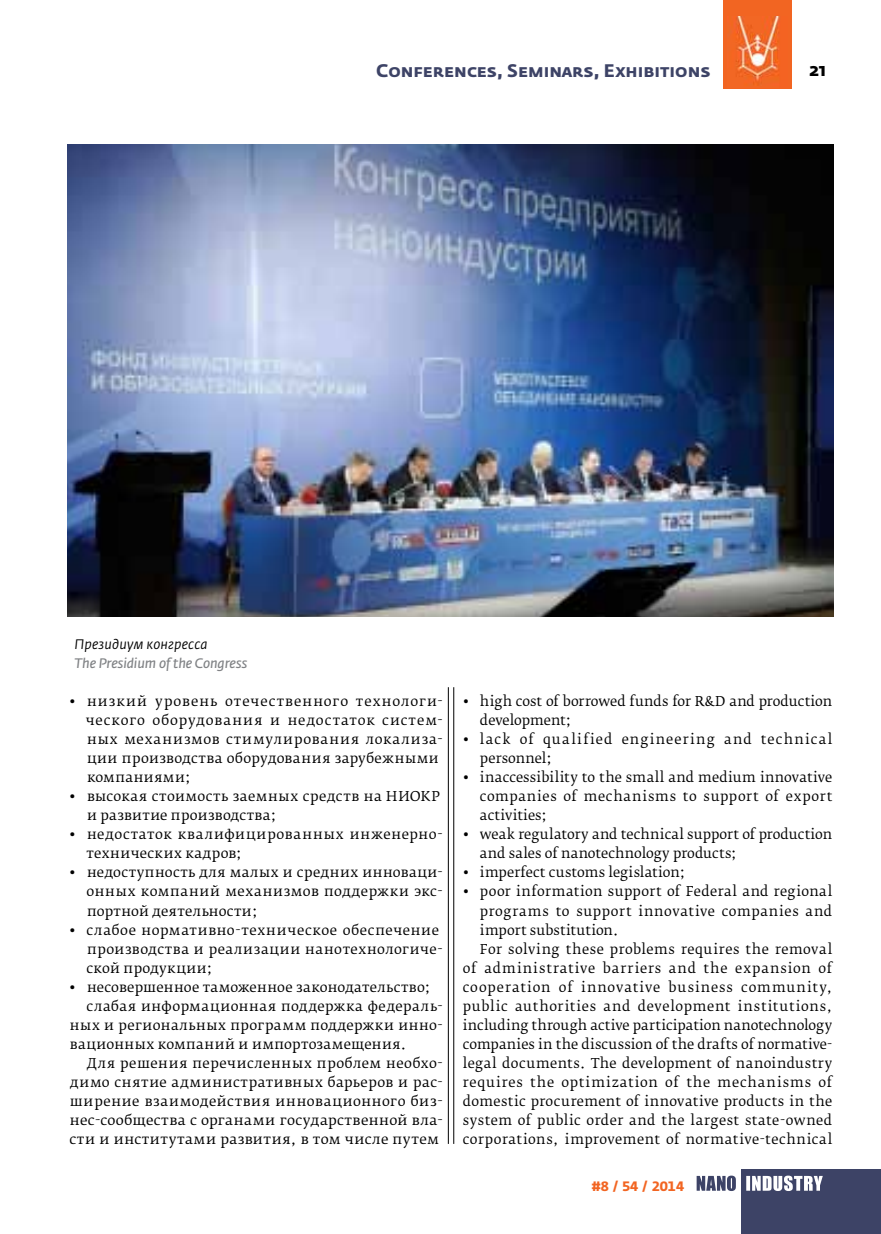
<style>
.page{position:relative;width:881px;height:1234px;background:#fff}
.page>*{position:absolute;margin:0;border:0;box-sizing:border-box;transform-origin:0 0}
.t1{font:700 18px "Fedra Sans Pro";color:#3d4366}
.t2{font:700 18px "Fedra Sans Alt Pro";color:#000}
.t3{font:italic 13.65px "Fedra Sans Pro";letter-spacing:-.005em;color:#808285}
.t4{font:italic 13.65px "Fedra Sans Pro";letter-spacing:.015em;color:#000}
.t5{font:13.5px/19px "Fedra Serif B Pro";letter-spacing:.035em;color:#000}
.t6{font:13.5px/19px "Fedra Serif B Pro";letter-spacing:.005em;color:#000}
.t7{font:13.5px/19px "Fedra Serif B Pro";letter-spacing:.055em;color:#000}
.t8{font:13.5px "Fedra Serif B Pro";letter-spacing:.07em;color:#000}
.t9{font:13.5px "Fedra Serif B Pro";letter-spacing:.015em;color:#000}
.t10{font:13.5px/19px "Fedra Serif B Pro";letter-spacing:-.005em;color:#000}
.t11{font:13.5px/19px "Fedra Serif B Pro";letter-spacing:.085em;color:#000}
.t12{font:13.5px "Fedra Serif B Pro";letter-spacing:.065em;color:#000}
.t13{font:13.5px "Fedra Serif B Pro";letter-spacing:.01em;color:#000}
.t14{font:700 13.5px "Fedra Sans Alt Pro";color:#f26522}
</style>
<div class="page">
<svg style="left:791px;top:53px;width:1px;height:30px"></svg>
<div style="left:722px;top:0;width:69px;height:89px;background:#f26522"></div>
<img style="left:727px;top:17px;width:53px;height:67px">
<div style="left:741px;top:1169px;width:139px;height:64px;background:#3d4366"></div>
<svg style="left:746px;top:1175px;width:76px;height:15px"></svg>
<svg style="left:696px;top:1175px;width:39px;height:15px"></svg>
<img style="left:68px;top:144px;width:764px;height:473px">
<hr style="left:448px;top:687px;width:1px;height:456px;background:#000">
<hr style="left:453px;top:687px;width:1px;height:456px;background:#000">
<h1 class="t1" style="left:376px;top:60px;width:336px">Conferences, Seminars, Exhibitions</h1>
<h1 class="t2" style="left:809px;top:58px;width:19px">21</h1>
<p class="t4" style="left:74px;top:635px;width:135px">Президиум конгресса</p>
<p class="t3" style="left:74px;top:654px;width:174px">The Presidium of the Congress</p>
<p class="t7" style="left:86px;top:691px;width:358px;text-indent:-16px">• низкий уровень отечественного технологи&shy;ческого оборудования и недостаток систем&shy;ных механизмов стимулирования локализа&shy;ции производства оборудования зарубежными компаниями;</p>
<p class="t5" style="left:87px;top:786px;width:354px;text-indent:-18px">• высокая стоимость заемных средств на НИОКР и развитие производства;</p>
<p class="t5" style="left:86px;top:825px;width:356px;text-indent:-17px">• недостаток квалифицированных инженерно&shy;технических кадров;</p>
<p class="t5" style="left:86px;top:863px;width:357px;text-align:justify;text-indent:-17px">• недоступность для малых и средних инноваци&shy;онных компаний механизмов поддержки экс&shy;портной деятельности;</p>
<p class="t5" style="left:86px;top:920px;width:357px;text-indent:-17px">• слабое нормативно-техническое обеспечение производства и реализации нанотехнологиче&shy;ской продукции;</p>
<p class="t9" style="left:69px;top:978px;width:362px">• несовершенное таможенное законодательство;</p>
<p class="t5" style="left:86px;top:996px;width:357px">слабая информационная поддержка федераль-</p>
<p class="t5" style="left:70px;top:1015px;width:374px">ных и региональных программ поддержки инно-</p>
<p class="t9" style="left:70px;top:1035px;width:338px">вационных компаний и импортозамещения.</p>
<p class="t5" style="left:87px;top:1053px;width:357px">Для решения перечисленных проблем необхо-</p>
<p class="t5" style="left:70px;top:1072px;width:373px">димо снятие административных барьеров и рас-</p>
<p class="t5" style="left:70px;top:1091px;width:374px">ширение взаимодействия инновационного биз-</p>
<p class="t5" style="left:70px;top:1110px;width:374px">нес-сообщества с органами государственной вла-</p>
<p class="t5" style="left:69px;top:1129px;width:371px">сти и институтами развития, в том числе путем</p>
<p class="t10" style="left:480px;top:691px;width:353px;text-indent:-17px">• high cost of borrowed funds for R&amp;D and production development;</p>
<p class="t11" style="left:480px;top:729px;width:353px;text-indent:-17px">• lack of qualified engineering and technical personnel;</p>
<p class="t5" style="left:480px;top:767px;width:353px;text-align:justify;text-indent:-17px">• inaccessibility to the small and medium innovative companies of mechanisms to support of export activities;</p>
<p class="t6" style="left:480px;top:825px;width:353px;text-indent:-17px">• weak regulatory and technical support of production and sales of nanotechnology products;</p>
<p class="t13" style="left:462px;top:864px;width:224px">• imperfect customs legislation;</p>
<p class="t5" style="left:462px;top:882px;width:370px">• poor information support of Federal and regional</p>
<p class="t5" style="left:480px;top:901px;width:353px">programs to support innovative companies and</p>
<p class="t6" style="left:480px;top:920px;width:140px">import substitution.</p>
<p class="t5" style="left:480px;top:939px;width:353px">For solving these problems requires the removal</p>
<p class="t8" style="left:462px;top:959px;width:370px">of administrative barriers and the expansion of</p>
<p class="t8" style="left:462px;top:978px;width:371px">cooperation of innovative business community,</p>
<p class="t5" style="left:462px;top:996px;width:370px">public authorities and development institutions,</p>
<p class="t6" style="left:462px;top:1015px;width:370px">including through active participation nanotechnology</p>
<p class="t6" style="left:462px;top:1034px;width:369px">companies in the discussion of the drafts of normative-</p>
<p class="t5" style="left:462px;top:1053px;width:371px">legal documents. The development of nanoindustry</p>
<p class="t12" style="left:462px;top:1073px;width:371px">requires the optimization of the mechanisms of</p>
<p class="t5" style="left:462px;top:1091px;width:370px">domestic procurement of innovative products in the</p>
<p class="t5" style="left:462px;top:1110px;width:370px">system of public order and the largest state-owned</p>
<p class="t5" style="left:462px;top:1129px;width:370px">corporations, improvement of normative-technical</p>
<p class="t14" style="left:591px;top:1177px;width:94px">#8 / 54 / 2014</p>
</div>
